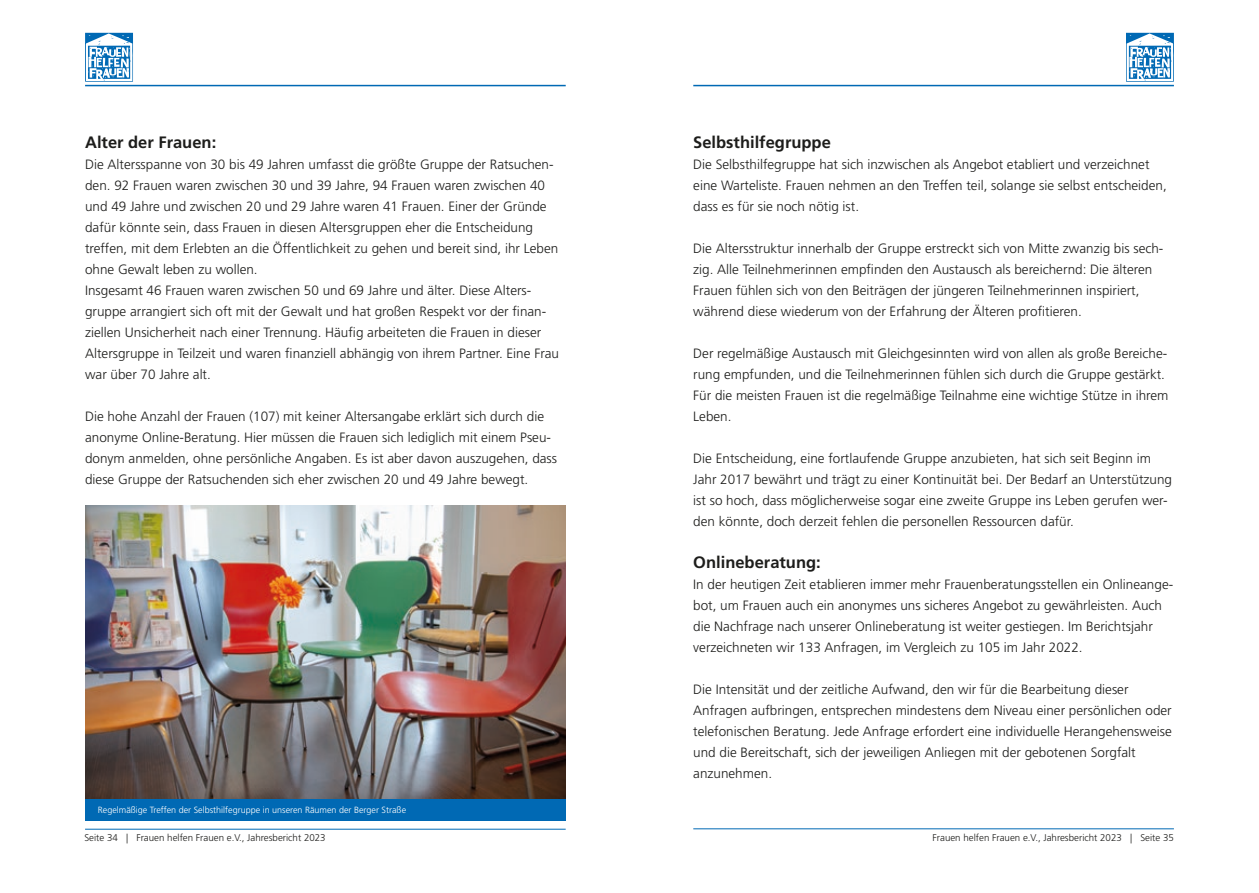
<style>
.page{position:relative;width:1259px;height:893px;background:#fff}
.page>*{position:absolute;margin:0;border:0;box-sizing:border-box;transform-origin:0 0}
.t1{font:700 16.5px "Frutiger LT Std";color:#1d1d1b}
.t2{font:300 13.5px/21px "Frutiger LT Std";color:#1d1d1b}
.t3{font:300 9.75px "Frutiger LT Std";color:#1d1d1b}
.t4{font:300 9px "Frutiger LT Std";color:#fff}
</style>
<div class="page">
<svg style="left:1126px;top:33px;width:48px;height:49px"></svg>
<svg style="left:85px;top:33px;width:48px;height:49px"></svg>
<hr style="left:693px;top:85px;width:481px;height:1px;background:#0069b4">
<hr style="left:85px;top:85px;width:481px;height:1px;background:#0069b4">
<hr style="left:85px;top:829px;width:481px;height:1px;background:#0069b4">
<hr style="left:693px;top:828px;width:481px;height:1px;background:#0069b4">
<img style="left:85px;top:505px;width:481px;height:294px">
<div style="left:85px;top:799px;width:481px;height:21px;background:#0069b4"></div>
<p class="t1" style="left:85px;top:133px;width:133px">Alter der Frauen:</p>
<p class="t2" style="left:85px;top:154px;width:475px">Die Altersspanne von 30 bis 49 Jahren umfasst die größte Gruppe der Ratsuchen&shy;den. 92 Frauen waren zwischen 30 und 39 Jahre, 94 Frauen waren zwischen 40 und 49 Jahre und zwischen 20 und 29 Jahre waren 41 Frauen. Einer der Gründe dafür könnte sein, dass Frauen in diesen Altersgruppen eher die Entscheidung treffen, mit dem Erlebten an die Öffentlichkeit zu gehen und bereit sind, ihr Leben ohne Gewalt leben zu wollen.<br>Insgesamt 46 Frauen waren zwischen 50 und 69 Jahre und älter. Diese Alters&shy;gruppe arrangiert sich oft mit der Gewalt und hat großen Respekt vor der finan&shy;ziellen Unsicherheit nach einer Trennung. Häufig arbeiteten die Frauen in dieser Altersgruppe in Teilzeit und waren finanziell abhängig von ihrem Partner. Eine Frau war über 70 Jahre alt.</p>
<p class="t2" style="left:85px;top:406px;width:473px">Die hohe Anzahl der Frauen (107) mit keiner Altersangabe erklärt sich durch die anonyme Online-Beratung. Hier müssen die Frauen sich lediglich mit einem Pseu&shy;donym anmelden, ohne persönliche Angaben. Es ist aber davon auszugehen, dass diese Gruppe der Ratsuchenden sich eher zwischen 20 und 49 Jahre bewegt.</p>
<p class="t4" style="left:98px;top:805px;width:310px">Regelmäßige Treffen der Selbsthilfegruppe in unseren Räumen der Berger Straße</p>
<p class="t1" style="left:693px;top:133px;width:139px">Selbsthilfegruppe</p>
<p class="t2" style="left:693px;top:154px;width:475px">Die Selbsthilfegruppe hat sich inzwischen als Angebot etabliert und verzeichnet eine Warteliste. Frauen nehmen an den Treffen teil, solange sie selbst entscheiden, dass es für sie noch nötig ist.</p>
<p class="t2" style="left:693px;top:238px;width:472px">Die Altersstruktur innerhalb der Gruppe erstreckt sich von Mitte zwanzig bis sech&shy;zig. Alle Teilnehmerinnen empfinden den Austausch als bereichernd: Die älteren Frauen fühlen sich von den Beiträgen der jüngeren Teilnehmerinnen inspiriert, während diese wiederum von der Erfahrung der Älteren profitieren.</p>
<p class="t2" style="left:693px;top:343px;width:477px">Der regelmäßige Austausch mit Gleichgesinnten wird von allen als große Bereiche&shy;rung empfunden, und die Teilnehmerinnen fühlen sich durch die Gruppe gestärkt.<br>Für die meisten Frauen ist die regelmäßige Teilnahme eine wichtige Stütze in ihrem Leben.</p>
<p class="t2" style="left:693px;top:448px;width:480px">Die Entscheidung, eine fortlaufende Gruppe anzubieten, hat sich seit Beginn im Jahr 2017 bewährt und trägt zu einer Kontinuität bei. Der Bedarf an Unterstützung ist so hoch, dass möglicherweise sogar eine zweite Gruppe ins Leben gerufen wer&shy;den könnte, doch derzeit fehlen die personellen Ressourcen dafür.</p>
<p class="t1" style="left:693px;top:553px;width:129px">Onlineberatung:</p>
<p class="t2" style="left:693px;top:574px;width:481px">In der heutigen Zeit etablieren immer mehr Frauenberatungsstellen ein Onlineange&shy;bot, um Frauen auch ein anonymes uns sicheres Angebot zu gewährleisten. Auch die Nachfrage nach unserer Onlineberatung ist weiter gestiegen. Im Berichtsjahr verzeichneten wir 133 Anfragen, im Vergleich zu 105 im Jahr 2022.</p>
<p class="t2" style="left:693px;top:679px;width:480px">Die Intensität und der zeitliche Aufwand, den wir für die Bearbeitung dieser Anfragen aufbringen, entsprechen mindestens dem Niveau einer persönlichen oder telefonischen Beratung. Jede Anfrage erfordert eine individuelle Herangehensweise und die Bereitschaft, sich der jeweiligen Anliegen mit der gebotenen Sorgfalt anzunehmen.</p>
<p class="t3" style="left:84px;top:832px;width:243px">Seite 34 | Frauen helfen Frauen e.V., Jahresbericht 2023</p>
<p class="t3" style="left:932px;top:832px;width:243px">Frauen helfen Frauen e.V., Jahresbericht 2023 | Seite 35</p>
</div>
